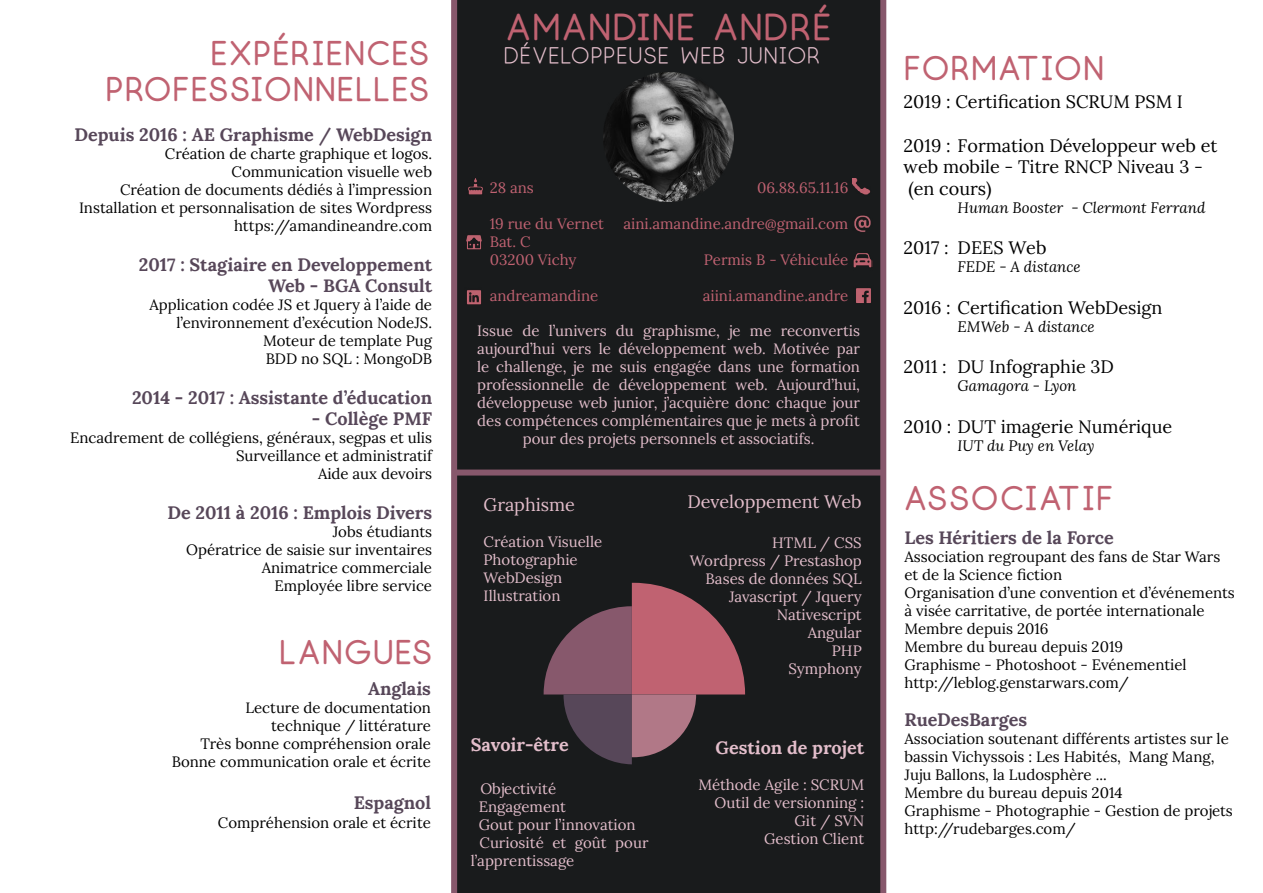
<style>
.page{position:relative;width:1263px;height:893px;background:#fff}
.page>*{position:absolute;margin:0;border:0;box-sizing:border-box;transform-origin:0 0}
.t1{font:500 33px "Luna";color:#c06271}
.t2{font:500 30px "Luna";color:#c06271}
.t3{font:21px "Luna";color:#e3becb}
.t4{font:700 18px "Lora";color:#574759}
.t5{font:18px/21.6px "Lora";color:#000}
.t6{font:700 18px "Lora";color:#e3becb}
.t7{font:18px "Lora";color:#e3becb}
.t8{font:15px/18px "Lora";color:#000}
.t9{font:15px/18px "Lora";color:#e3becb;text-align:center}
.t10{font:15px "Lora";color:#c06271}
.t11{font:italic 15px "Lora";color:#000}
</style>
<div class="page">
<div style="left:457px;top:0;width:423px;height:893px;background:#191b1c"></div>
<img style="left:604px;top:72px;width:129px;height:130px">
<div style="left:456px;top:470px;width:425px;height:6px;background:#87586c"></div>
<div style="left:451px;top:0;width:6px;height:893px;background:#87586c"></div>
<div style="left:880px;top:0;width:6px;height:893px;background:#87586c"></div>
<img style="left:856px;top:288px;width:15px;height:15px">
<img style="left:466px;top:290px;width:16px;height:15px">
<img style="left:853px;top:253px;width:20px;height:15px">
<img style="left:854px;top:215px;width:17px;height:17px">
<img style="left:466px;top:235px;width:16px;height:15px">
<img style="left:853px;top:179px;width:18px;height:16px">
<img style="left:468px;top:178px;width:15px;height:17px">
<svg style="left:544px;top:583px;width:201px;height:181px"></svg>
<p class="t1" style="left:505px;top:4px;width:328px">AMANDINE ANDRÉ</p>
<p class="t2" style="left:210px;top:32px;width:221px">EXPÉRIENCES</p>
<p class="t3" style="left:503px;top:42px;width:319px">DÉVELOPPEUSE WEB JUNIOR</p>
<p class="t2" style="left:105px;top:68px;width:326px">PROFESSIONNELLES</p>
<p class="t4" style="left:74px;top:119px;width:359px">Depuis 2016 : AE Graphisme / WebDesign</p>
<p class="t8" style="left:165px;top:144px;width:269px">Création de charte graphique et logos.</p>
<p class="t8" style="left:232px;top:162px;width:202px">Communication visuelle web</p>
<p class="t8" style="left:120px;top:180px;width:314px">Création de documents dédiés à l’impression</p>
<p class="t8" style="left:79px;top:198px;width:354px">Installation et personnalisation de sites Wordpress</p>
<p class="t8" style="left:234px;top:216px;width:199px">https://amandineandre.com</p>
<p class="t4" style="left:139px;top:249px;width:295px">2017 : Stagiaire en Developpement</p>
<p class="t4" style="left:268px;top:270px;width:165px">Web - BGA Consult</p>
<p class="t8" style="left:149px;top:295px;width:284px">Application codée JS et Jquery à l’aide de</p>
<p class="t8" style="left:176px;top:313px;width:257px">l’environnement d’exécution NodeJS.</p>
<p class="t8" style="left:263px;top:331px;width:171px">Moteur de template Pug</p>
<p class="t8" style="left:266px;top:349px;width:168px">BDD no SQL : MongoDB</p>
<p class="t4" style="left:132px;top:382px;width:302px">2014 - 2017 : Assistante d’éducation</p>
<p class="t4" style="left:312px;top:404px;width:122px">- Collège PMF</p>
<p class="t8" style="left:70px;top:428px;width:363px">Encadrement de collégiens, généraux, segpas et ulis</p>
<p class="t8" style="left:236px;top:446px;width:198px">Surveillance et administratif</p>
<p class="t8" style="left:318px;top:464px;width:116px">Aide aux devoirs</p>
<p class="t4" style="left:167px;top:497px;width:266px">De 2011 à 2016 : Emplois Divers</p>
<p class="t8" style="left:333px;top:522px;width:101px">Jobs étudiants</p>
<p class="t8" style="left:186px;top:540px;width:247px">Opératrice de saisie sur inventaires</p>
<p class="t8" style="left:262px;top:558px;width:172px">Animatrice commerciale</p>
<p class="t8" style="left:275px;top:576px;width:159px">Employée libre service</p>
<p class="t2" style="left:279px;top:631px;width:156px">LANGUES</p>
<p class="t4" style="left:368px;top:673px;width:64px">Anglais</p>
<p class="t8" style="left:246px;top:698px;width:187px">Lecture de documentation</p>
<p class="t8" style="left:271px;top:716px;width:161px">technique / littérature</p>
<p class="t8" style="left:201px;top:734px;width:232px">Très bonne compréhension orale</p>
<p class="t8" style="left:172px;top:752px;width:261px">Bonne communication orale et écrite</p>
<p class="t4" style="left:354px;top:787px;width:79px">Espagnol</p>
<p class="t8" style="left:218px;top:813px;width:215px">Compréhension orale et écrite</p>
<p class="t10" style="left:490px;top:176px;width:46px">28 ans</p>
<p class="t10" style="left:490px;top:212px;width:116px">19 rue du Vernet</p>
<p class="t10" style="left:490px;top:230px;width:42px">Bat. C</p>
<p class="t10" style="left:490px;top:248px;width:88px">03200 Vichy</p>
<p class="t10" style="left:490px;top:284px;width:110px">andreamandine</p>
<p class="t10" style="left:757px;top:176px;width:93px">06.88.65.11.16</p>
<p class="t10" style="left:623px;top:212px;width:226px">aini.amandine.andre@gmail.com</p>
<p class="t10" style="left:704px;top:248px;width:146px">Permis B - Véhiculée</p>
<p class="t10" style="left:703px;top:284px;width:147px">aiini.amandine.andre</p>
<p class="t9" style="left:477px;top:321px;width:384px">Issue de l’univers du graphisme, je me reconvertis aujourd’hui vers le développement web. Motivée par le challenge, je me suis engagée dans une formation professionnelle de développement web. Aujourd’hui, développeuse web junior, j’acquière donc chaque jour des compétences complémentaires que je mets à profit pour des projets personnels et associatifs.</p>
<p class="t7" style="left:484px;top:491px;width:93px">Graphisme</p>
<p class="t9" style="left:484px;top:532px;width:120px">Création Visuelle</p>
<p class="t9" style="left:484px;top:550px;width:96px">Photographie</p>
<p class="t9" style="left:484px;top:568px;width:80px">WebDesign</p>
<p class="t9" style="left:484px;top:586px;width:78px">Illustration</p>
<p class="t6" style="left:471px;top:729px;width:99px">Savoir-être</p>
<p class="t9" style="left:480px;top:779px;width:77px">Objectivité</p>
<p class="t9" style="left:479px;top:797px;width:89px">Engagement</p>
<p class="t9" style="left:479px;top:815px;width:158px">Gout pour l’innovation</p>
<p class="t9" style="left:471px;top:833px;width:179px;text-align:left;text-indent:9px">Curiosité et goût pour l’apprentissage</p>
<p class="t7" style="left:687px;top:488px;width:176px">Developpement Web</p>
<p class="t9" style="left:772px;top:532px;width:91px">HTML / CSS</p>
<p class="t9" style="left:690px;top:550px;width:173px">Wordpress / Prestashop</p>
<p class="t9" style="left:706px;top:568px;width:158px">Bases de données SQL</p>
<p class="t9" style="left:729px;top:586px;width:134px">Javascript / Jquery</p>
<p class="t9" style="left:777px;top:604px;width:87px">Nativescript</p>
<p class="t9" style="left:808px;top:622px;width:56px">Angular</p>
<p class="t9" style="left:832px;top:640px;width:31px">PHP</p>
<p class="t9" style="left:788px;top:658px;width:75px">Symphony</p>
<p class="t6" style="left:715px;top:733px;width:150px">Gestion de projet</p>
<p class="t9" style="left:698px;top:775px;width:167px">Méthode Agile : SCRUM</p>
<p class="t9" style="left:715px;top:793px;width:151px">Outil de versionning :</p>
<p class="t9" style="left:794px;top:811px;width:71px">Git / SVN</p>
<p class="t9" style="left:764px;top:829px;width:102px">Gestion Client</p>
<p class="t2" style="left:904px;top:47px;width:202px">FORMATION</p>
<p class="t5" style="left:904px;top:90px;width:281px">2019 : Certification SCRUM PSM I</p>
<p class="t5" style="left:904px;top:133px;width:315px">2019 : Formation Développeur web et web mobile - Titre RNCP Niveau 3 -</p>
<p class="t5" style="left:908px;top:176px;width:85px">(en cours)</p>
<p class="t11" style="left:958px;top:197px;width:249px">Human Booster - Clermont Ferrand</p>
<p class="t5" style="left:904px;top:236px;width:144px">2017 : DEES Web</p>
<p class="t11" style="left:958px;top:257px;width:125px">FEDE - A distance</p>
<p class="t5" style="left:904px;top:295px;width:260px">2016 : Certification WebDesign</p>
<p class="t11" style="left:958px;top:316px;width:139px">EMWeb - A distance</p>
<p class="t5" style="left:904px;top:355px;width:212px">2011 : DU Infographie 3D</p>
<p class="t11" style="left:958px;top:376px;width:120px">Gamagora - Lyon</p>
<p class="t5" style="left:904px;top:414px;width:270px">2010 : DUT imagerie Numérique</p>
<p class="t11" style="left:958px;top:435px;width:138px">IUT du Puy en Velay</p>
<p class="t2" style="left:904px;top:478px;width:212px">ASSOCIATIF</p>
<p class="t4" style="left:904px;top:522px;width:211px">Les Héritiers de la Force</p>
<p class="t8" style="left:904px;top:547px;width:317px">Association regroupant des fans de Star Wars</p>
<p class="t8" style="left:904px;top:565px;width:159px">et de la Science fiction</p>
<p class="t8" style="left:904px;top:583px;width:332px">Organisation d’une convention et d’événements</p>
<p class="t8" style="left:904px;top:601px;width:302px">à visée carritative, de portée internationale</p>
<p class="t8" style="left:904px;top:619px;width:146px">Membre depuis 2016</p>
<p class="t8" style="left:904px;top:637px;width:220px">Membre du bureau depuis 2019</p>
<p class="t8" style="left:904px;top:655px;width:284px">Graphisme - Photoshoot - Evénementiel</p>
<p class="t8" style="left:904px;top:673px;width:226px">http://leblog.genstarwars.com/</p>
<p class="t4" style="left:904px;top:704px;width:124px">RueDesBarges</p>
<p class="t8" style="left:904px;top:728px;width:326px">Association soutenant différents artistes sur le bassin Vichyssois : Les Habités, Mang Mang,<br>Juju Ballons, la Ludosphère ...</p>
<p class="t8" style="left:904px;top:782px;width:220px">Membre du bureau depuis 2014</p>
<p class="t8" style="left:904px;top:800px;width:330px">Graphisme - Photographie - Gestion de projets</p>
<p class="t8" style="left:904px;top:818px;width:173px">http://rudebarges.com/</p>
</div>
